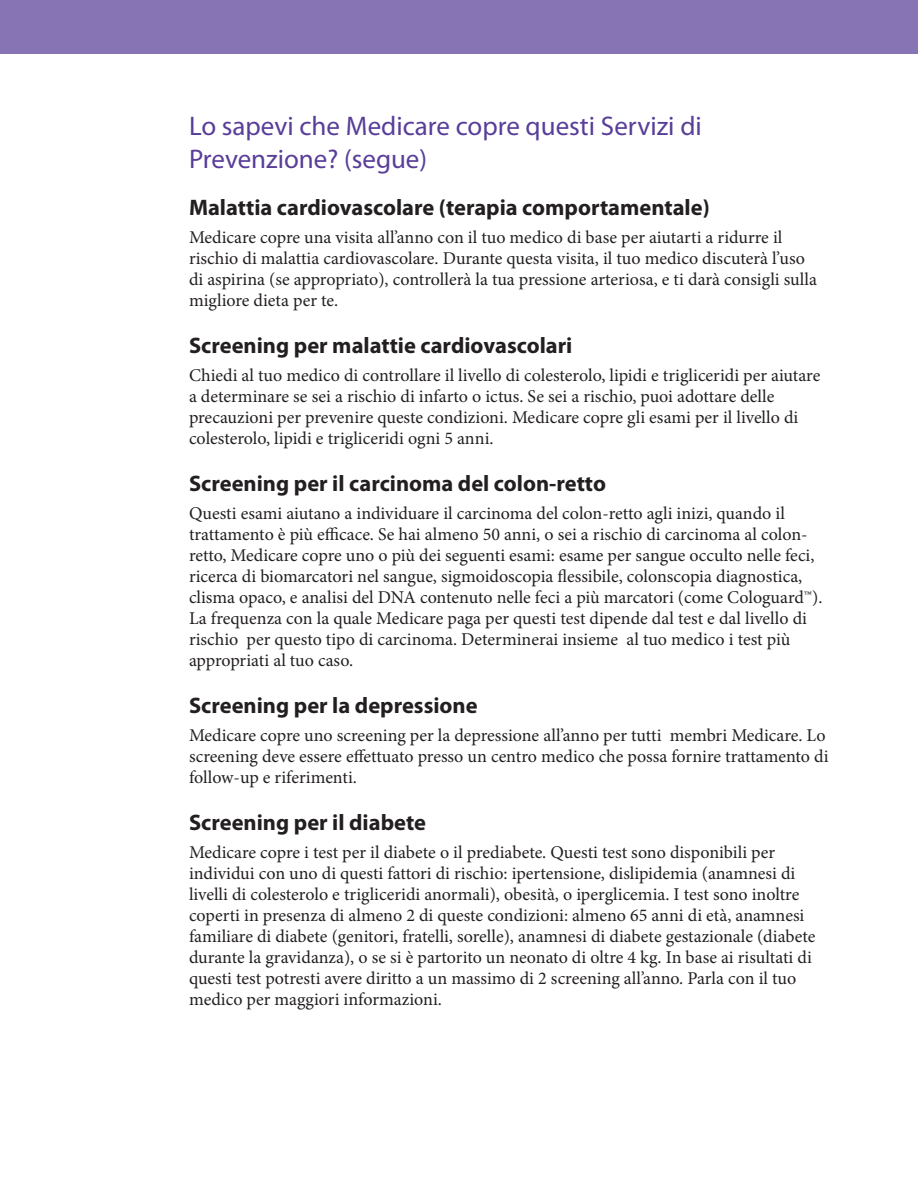
<style>
.page{position:relative;width:918px;height:1188px;background:#fff}
.page>*{position:absolute;margin:0;border:0;box-sizing:border-box;transform-origin:0 0}
.t1{font:27px/32.4px "Myriad Pro";color:#593e99}
.t2{font:700 22.5px "Myriad Pro";color:#231f20}
.t3{font:18px/21px "Minion Pro";color:#231f20}
</style>
<div class="page">
<div style="left:0;top:0;width:918px;height:54px;background:#8674b5"></div>
<h2 class="t1" style="left:189px;top:110px;width:514px">Lo sapevi che Medicare copre questi Servizi di<br>Prevenzione? (segue)</h2>
<h2 class="t2" style="left:189px;top:193px;width:522px">Malattia cardiovascolare (terapia comportamentale)</h2>
<p class="t3" style="left:189px;top:227px;width:630px">Medicare copre una visita all’anno con il tuo medico di base per aiutarti a ridurre il rischio di malattia cardiovascolare. Durante questa visita, il tuo medico discuterà l’uso di aspirina (se appropriato), controllerà la tua pressione arteriosa, e ti darà consigli sulla migliore dieta per te.</p>
<h2 class="t2" style="left:189px;top:331px;width:385px">Screening per malattie cardiovascolari</h2>
<p class="t3" style="left:189px;top:365px;width:633px">Chiedi al tuo medico di controllare il livello di colesterolo, lipidi e trigliceridi per aiutare a determinare se sei a rischio di infarto o ictus. Se sei a rischio, puoi adottare delle precauzioni per prevenire queste condizioni. Medicare copre gli esami per il livello di colesterolo, lipidi e trigliceridi ogni 5 anni.</p>
<h2 class="t2" style="left:189px;top:469px;width:419px">Screening per il carcinoma del colon-retto</h2>
<p class="t3" style="left:189px;top:503px;width:635px">Questi esami aiutano a individuare il carcinoma del colon-retto agli inizi, quando il trattamento è più efficace. Se hai almeno 50 anni, o sei a rischio di carcinoma al colon&shy;retto, Medicare copre uno o più dei seguenti esami: esame per sangue occulto nelle feci, ricerca di biomarcatori nel sangue, sigmoidoscopia flessibile, colonscopia diagnostica, clisma opaco, e analisi del DNA contenuto nelle feci a più marcatori (come Cologuard™).<br>La frequenza con la quale Medicare paga per questi test dipende dal test e dal livello di rischio per questo tipo di carcinoma. Determinerai insieme al tuo medico i test più appropriati al tuo caso.</p>
<h1 class="t2" style="left:189px;top:691px;width:290px">Screening per la depressione</h1>
<h1 class="t3" style="left:189px;top:725px;width:641px">Medicare copre uno screening per la depressione all’anno per tutti membri Medicare. Lo screening deve essere effettuato presso un centro medico che possa fornire trattamento di follow-up e riferimenti.</h1>
<h1 class="t2" style="left:189px;top:808px;width:239px">Screening per il diabete</h1>
<h1 class="t3" style="left:189px;top:842px;width:628px">Medicare copre i test per il diabete o il prediabete. Questi test sono disponibili per individui con uno di questi fattori di rischio: ipertensione, dislipidemia (anamnesi di livelli di colesterolo e trigliceridi anormali), obesità, o iperglicemia. I test sono inoltre coperti in presenza di almeno 2 di queste condizioni: almeno 65 anni di età, anamnesi familiare di diabete (genitori, fratelli, sorelle), anamnesi di diabete gestazionale (diabete durante la gravidanza), o se si è partorito un neonato di oltre 4 kg. In base ai risultati di questi test potresti avere diritto a un massimo di 2 screening all’anno. Parla con il tuo medico per maggiori informazioni.</h1>
</div>
